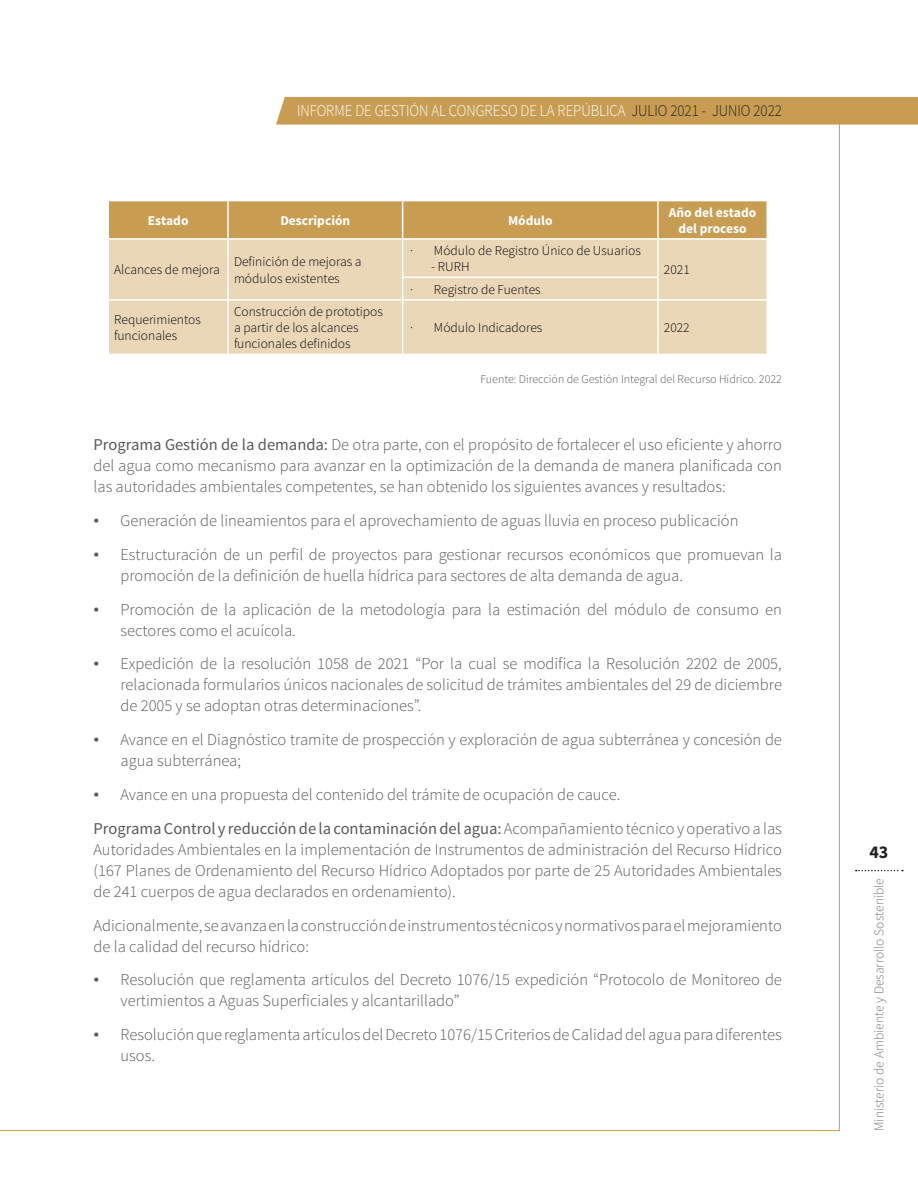
<style>
.page{position:relative;width:918px;height:1188px;background:#fff}
.page>*{position:absolute;margin:0;border:0;box-sizing:border-box;transform-origin:0 0}
.t1{font:700 18px "Source Sans Pro";color:#231f20}
.t2{font:300 16.5px/21px "Source Sans Pro";color:#57585a}
.t3{font:300 16.5px "Source Sans Pro";color:#fff;scale:.9 1}
.t4{font:300 13.5px/16.2px "Source Sans Pro";color:#000001}
.t5{font:700 13.5px/16.2px "Source Sans Pro";color:#fff;text-align:center}
.t6{font:300 13.5px "Source Sans Pro";color:#76787b}
.t7{font:300 12px "Source Sans Pro";color:#57585a}
.s1{color:#231f20}
.s2{font-weight:400}
.s3{font-family:"Times New Roman";font-weight:400}
</style>
<div class="page">
<svg style="left:276px;top:96px;width:642px;height:30px;background:#cca560"></svg>
<svg style="left:856px;top:870px;width:47px;height:1px"></svg>
<div style="left:109px;top:201px;width:657px;height:37px;background:#c89d52"></div>
<div style="left:109px;top:240px;width:657px;height:114px;background:#ead7b8"></div>
<hr style="left:227px;top:201px;width:2px;height:37px;background:#fff">
<hr style="left:402px;top:201px;width:1px;height:37px;background:#fff">
<hr style="left:657px;top:201px;width:2px;height:37px;background:#fff">
<hr style="left:227px;top:240px;width:2px;height:37px;background:#fff">
<hr style="left:227px;top:277px;width:2px;height:22px;background:#fff">
<hr style="left:402px;top:240px;width:1px;height:36px;background:#fff">
<hr style="left:657px;top:240px;width:2px;height:36px;background:#fff">
<hr style="left:402px;top:276px;width:257px;height:2px;background:#fff">
<svg style="left:402px;top:278px;width:1px;height:21px"></svg>
<hr style="left:657px;top:278px;width:2px;height:21px;background:#fff">
<hr style="left:108px;top:299px;width:120px;height:2px;background:#fff">
<hr style="left:228px;top:299px;width:175px;height:2px;background:#fff">
<hr style="left:227px;top:301px;width:2px;height:53px;background:#fff">
<hr style="left:403px;top:299px;width:255px;height:2px;background:#fff">
<hr style="left:402px;top:301px;width:1px;height:53px;background:#fff">
<hr style="left:658px;top:299px;width:110px;height:2px;background:#fff">
<hr style="left:657px;top:301px;width:2px;height:53px;background:#fff">
<p class="t3" style="left:297px;top:101px;width:540px">INFORME DE GESTIÓN AL CONGRESO DE LA REPÚBLICA <span class="s1">JULIO 2021 - JUNIO 2022</span></p>
<p class="t5" style="left:148px;top:213px;width:42px">Estado</p>
<p class="t5" style="left:280px;top:213px;width:71px">Descripción</p>
<p class="t5" style="left:508px;top:213px;width:46px">Módulo</p>
<p class="t5" style="left:669px;top:205px;width:89px">Año del estado del proceso</p>
<p class="t4" style="left:114px;top:262px;width:107px">Alcances de mejora</p>
<p class="t4" style="left:234px;top:254px;width:129px">Definición de mejoras a módulos existentes</p>
<p class="t4" style="left:409px;top:243px;width:8px">∙</p>
<p class="t4" style="left:434px;top:243px;width:208px">Módulo de Registro Único de Usuarios</p>
<p class="t4" style="left:431px;top:259px;width:40px">- RURH</p>
<p class="t4" style="left:664px;top:262px;width:27px">2021</p>
<p class="t4" style="left:409px;top:281px;width:8px">∙</p>
<p class="t4" style="left:434px;top:281px;width:108px">Registro de Fuentes</p>
<p class="t4" style="left:114px;top:312px;width:88px">Requerimientos funcionales</p>
<p class="t4" style="left:234px;top:304px;width:150px">Construcción de prototipos a partir de los alcances funcionales definidos</p>
<p class="t4" style="left:409px;top:320px;width:8px">∙</p>
<p class="t4" style="left:434px;top:320px;width:110px">Módulo Indicadores</p>
<p class="t4" style="left:664px;top:320px;width:27px">2022</p>
<p class="t7" style="left:480px;top:372px;width:303px">Fuente: Dirección de Gestión Integral del Recurso Hídrico. 2022</p>
<p class="t2" style="left:94px;top:435px;width:690px;text-align:justify"><span class="s2">Programa Gestión de la demanda:</span> De otra parte, con el propósito de fortalecer el uso eficiente y ahorro del agua como mecanismo para avanzar en la optimización de la demanda de manera planificada con las autoridades ambientales competentes, se han obtenido los siguientes avances y resultados:</p>
<p class="t2" style="left:94px;top:510px;width:647px"><span class="s3">•</span> Generación de lineamientos para el aprovechamiento de aguas lluvia en proceso publicación</p>
<p class="t2" style="left:121px;top:544px;width:663px;text-indent:-27px"><span class="s3">•</span> Estructuración de un perfil de proyectos para gestionar recursos económicos que promuevan la promoción de la definición de huella hídrica para sectores de alta demanda de agua.</p>
<p class="t2" style="left:121px;top:599px;width:663px;text-indent:-27px"><span class="s3">•</span> Promoción de la aplicación de la metodología para la estimación del módulo de consumo en sectores como el acuícola.</p>
<p class="t2" style="left:121px;top:654px;width:663px;text-align:justify;text-indent:-27px"><span class="s3">•</span> Expedición de la resolución 1058 de 2021 “Por la cual se modifica la Resolución 2202 de 2005, relacionada formularios únicos nacionales de solicitud de trámites ambientales del 29 de diciembre de 2005 y se adoptan otras determinaciones”.</p>
<p class="t2" style="left:121px;top:729px;width:663px;text-indent:-27px"><span class="s3">•</span> Avance en el Diagnóstico tramite de prospección y exploración de agua subterránea y concesión de agua subterránea;</p>
<p class="t2" style="left:94px;top:778px;width:690px;line-height:33.8px"><span class="s3">•</span> Avance en una propuesta del contenido del trámite de ocupación de cauce.<br><span class="s2">Programa Control y reducción de la contaminación del agua:</span> Acompañamiento técnico y operativo a las</p>
<p class="t2" style="left:94px;top:839px;width:690px;text-align:justify">Autoridades Ambientales en la implementación de Instrumentos de administración del Recurso Hídrico (167 Planes de Ordenamiento del Recurso Hídrico Adoptados por parte de 25 Autoridades Ambientales de 241 cuerpos de agua declarados en ordenamiento).</p>
<p class="t2" style="left:94px;top:915px;width:690px">Adicionalmente, se avanza en la construcción de instrumentos técnicos y normativos para el mejoramiento de la calidad del recurso hídrico:</p>
<p class="t2" style="left:121px;top:969px;width:663px;text-indent:-27px"><span class="s3">•</span> Resolución que reglamenta artículos del Decreto 1076/15 expedición “Protocolo de Monitoreo de vertimientos a Aguas Superficiales y alcantarillado”</p>
<p class="t2" style="left:121px;top:1024px;width:663px;text-indent:-27px"><span class="s3">•</span> Resolución que reglamenta artículos del Decreto 1076/15 Criterios de Calidad del agua para diferentes usos.</p>
<p class="t1" style="left:869px;top:840px;width:21px">43</p>
<p class="t6" style="left:871px;top:1131px;width:254px;rotate:-90deg">Ministerio de Ambiente y Desarrollo Sostenible</p>
</div>
